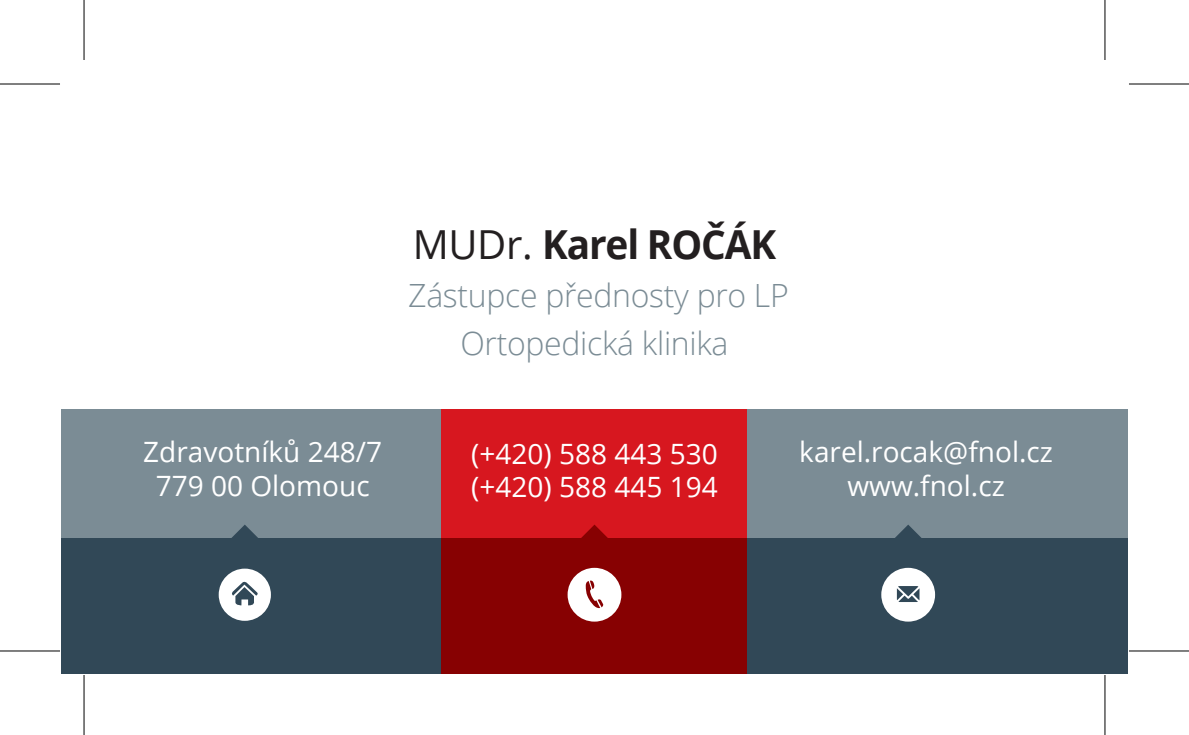
<style>
.page{position:relative;width:1189px;height:735px;background:#fff}
.page>*{position:absolute;margin:0;border:0;box-sizing:border-box;transform-origin:0 0}
.t1{font:700 40px "Open Sans";letter-spacing:-.03em;color:#231f20}
.t2{font:300 32px "Open Sans";letter-spacing:-.01em;color:#7b8c95}
.t3{font:28px "Open Sans";color:#fff}
.s1{font-weight:400}
</style>
<div class="page">
<div style="left:441px;top:408px;width:306px;height:130px;background:#d7171f"></div>
<div style="left:61px;top:408px;width:380px;height:130px;background:#7b8c95"></div>
<div style="left:747px;top:408px;width:380px;height:130px;background:#7b8c95"></div>
<div style="left:441px;top:538px;width:306px;height:136px;background:#870102"></div>
<div style="left:747px;top:538px;width:380px;height:136px;background:#314857"></div>
<svg style="left:231px;top:525px;width:27px;height:13px"></svg>
<svg style="left:895px;top:525px;width:26px;height:13px"></svg>
<svg style="left:581px;top:525px;width:27px;height:13px"></svg>
<svg style="left:567px;top:568px;width:54px;height:54px"></svg>
<svg style="left:881px;top:568px;width:54px;height:54px"></svg>
<div style="left:61px;top:538px;width:380px;height:136px;background:#314857"></div>
<svg style="left:219px;top:569px;width:52px;height:52px"></svg>
<svg style="left:1105px;top:0;width:1px;height:60px"></svg>
<svg style="left:1105px;top:675px;width:1px;height:60px"></svg>
<hr style="left:0;top:83px;width:60px;height:2px;background:#000">
<hr style="left:1128px;top:83px;width:60px;height:2px;background:#000">
<hr style="left:0;top:650px;width:60px;height:2px;background:#000">
<hr style="left:1128px;top:650px;width:60px;height:2px;background:#000">
<hr style="left:83px;top:0;width:2px;height:60px;background:#000">
<hr style="left:83px;top:675px;width:2px;height:60px;background:#000">
<hr style="left:1104px;top:0;width:1px;height:60px;background:#000">
<hr style="left:1104px;top:675px;width:1px;height:60px;background:#000">
<p class="t1" style="left:413px;top:216px;width:365px"><span class="s1">MUDr.</span> Karel ROČÁK</p>
<p class="t2" style="left:408px;top:274px;width:382px">Zástupce přednosty pro LP</p>
<p class="t2" style="left:460px;top:322px;width:269px">Ortopedická klinika</p>
<p class="t3" style="left:143px;top:433px;width:240px">Zdravotníků 248/7</p>
<p class="t3" style="left:156px;top:467px;width:215px">779 00 Olomouc</p>
<p class="t3" style="left:471px;top:434px;width:248px">(+420) 588 443 530</p>
<p class="t3" style="left:471px;top:468px;width:248px">(+420) 588 445 194</p>
<p class="t3" style="left:799px;top:433px;width:255px">karel.rocak@fnol.cz</p>
<p class="t3" style="left:847px;top:467px;width:159px">www.fnol.cz</p>
</div>
